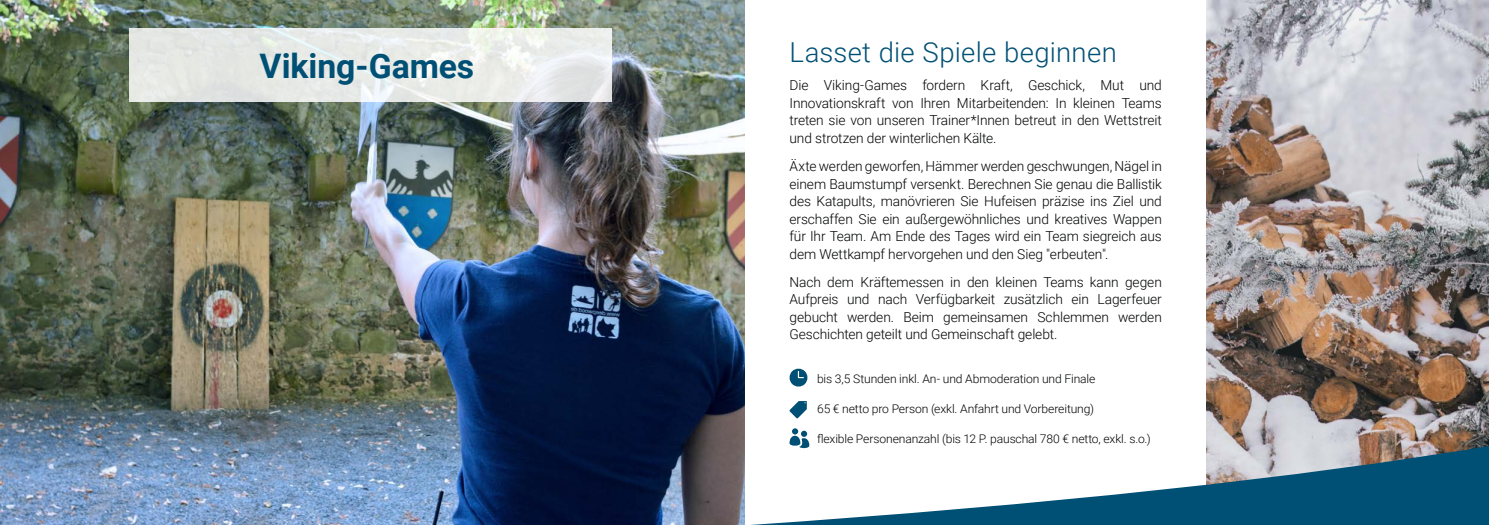
<style>
.page{position:relative;width:1489px;height:525px;background:#fff}
.page>*{position:absolute;margin:0;border:0;box-sizing:border-box;transform-origin:0 0}
.t1{font:700 33.75px "Roboto";letter-spacing:-.005em;color:#005075}
.t2{font:300 27.5px "Roboto";letter-spacing:.01em;color:#005075}
.t3{font:300 13.75px/17.5px "Roboto";letter-spacing:-.005em;color:#000202;text-align:justify}
.t4{font:300 11.88px "Roboto";letter-spacing:-.01em;color:#000202}
</style>
<div class="page">
<img style="left:0;top:0;width:744px;height:524px">
<img style="left:1206px;top:0;width:282px;height:444px">
<svg style="left:129px;top:28px;width:482px;height:74px;background:#e8eae8"></svg>
<svg style="left:765px;top:444px;width:723px;height:80px"></svg>
<svg style="left:789px;top:368px;width:19px;height:19px"></svg>
<svg style="left:789px;top:401px;width:17px;height:17px"></svg>
<svg style="left:789px;top:428px;width:20px;height:20px"></svg>
<h1 class="t1" style="left:259px;top:42px;width:216px">Viking-Games</h1>
<h2 class="t2" style="left:789px;top:33px;width:329px">Lasset die Spiele beginnen</h2>
<p class="t3" style="left:789px;top:76px;width:374px">Die Viking-Games fordern Kraft, Geschick, Mut und Innovationskraft von Ihren Mitarbeitenden: In kleinen Teams treten sie von unseren Trainer*Innen betreut in den Wettstreit und strotzen der winterlichen Kälte.</p>
<p class="t3" style="left:789px;top:157px;width:374px">Äxte werden geworfen, Hämmer werden geschwungen, Nägel in einem Baumstumpf versenkt. Berechnen Sie genau die Ballistik des Katapults, manövrieren Sie Hufeisen präzise ins Ziel und erschaffen Sie ein außergewöhnliches und kreatives Wappen für Ihr Team. Am Ende des Tages wird ein Team siegreich aus dem Wettkampf hervorgehen und den Sieg "erbeuten".</p>
<p class="t3" style="left:789px;top:272px;width:374px">Nach dem Kräftemessen in den kleinen Teams kann gegen Aufpreis und nach Verfügbarkeit zusätzlich ein Lagerfeuer gebucht werden. Beim gemeinsamen Schlemmen werden Geschichten geteilt und Gemeinschaft gelebt.</p>
<p class="t4" style="left:817px;top:370px;width:280px">bis 3,5 Stunden inkl. An- und Abmoderation und Finale</p>
<p class="t4" style="left:817px;top:400px;width:278px">65 € netto pro Person (exkl. Anfahrt und Vorbereitung)</p>
<p class="t4" style="left:817px;top:430px;width:335px">flexible Personenanzahl (bis 12 P. pauschal 780 € netto, exkl. s.o.)</p>
</div>
